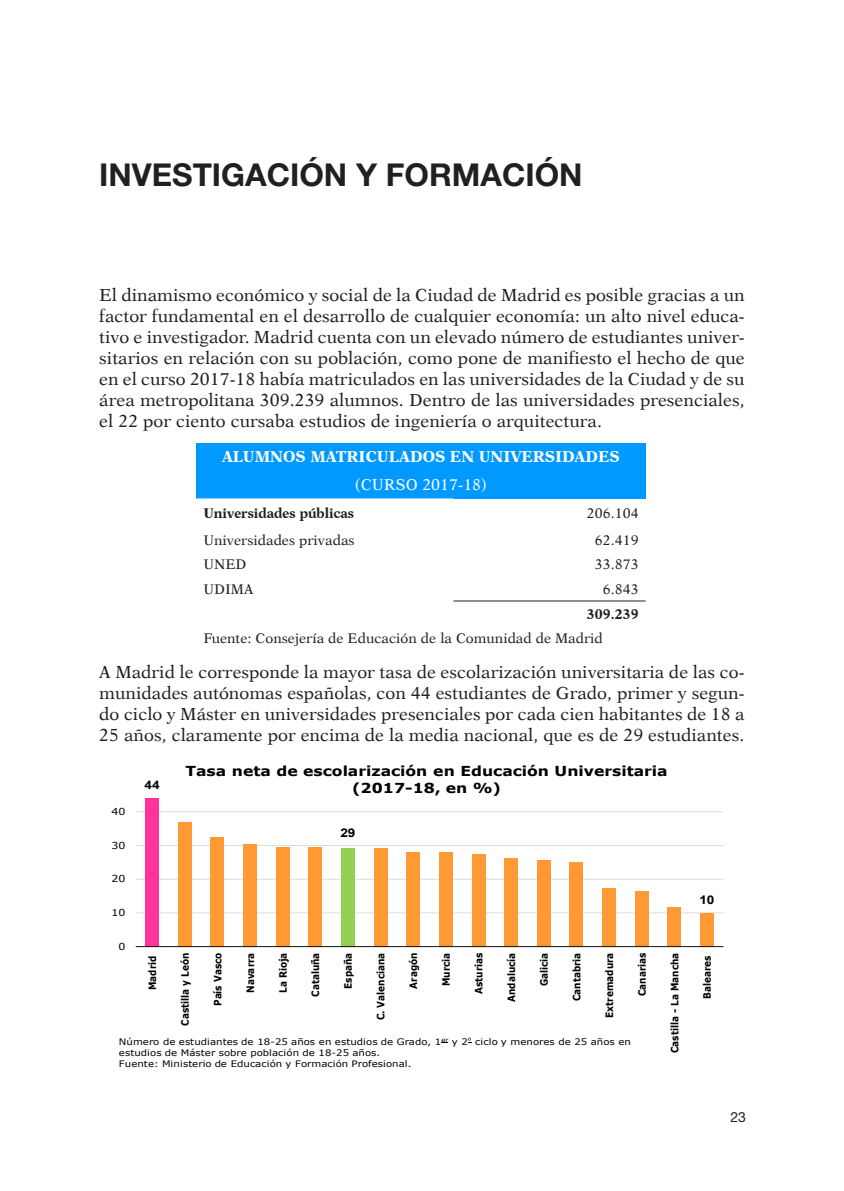
<style>
.page{position:relative;width:844px;height:1191px;background:#fff}
.page>*{position:absolute;margin:0;border:0;box-sizing:border-box;transform-origin:0 0}
._007_INTRODUCCION{font:700 31.5px "Helvetica Neue LT Std";color:#231f20}
._010_TEXTO_CAPITULOS{font:17.5px/21px "Dutch 823 BT Roman B";color:#231f20;text-align:justify}
._13_CUADRO_EXCEL_-_T{font:15.75px "Dutch 823 BT Bold B";color:#fff}
._14_CUADRO_EXCEL_TÍT{font:15.75px "Dutch 823 BT Roman B";color:#fff}
._15_CUADRO_TEXTOS_CE{font:14px "Dutch 823 BT Roman B";color:#231f20}
._14_CUADRO_EXCEL_TÍT-2{font:14px "Dutch 823 BT Bold B";color:#231f20}
._15_CUADRO_TEXTOS_CE-2{font:14px "Dutch 823 BT Bold B";color:#231f20}
.t1{font:14px "Helvetica Neue LT Std";color:#231f20}
.t2{font:700 13.83px/16.6px "Verdana";color:#000;text-align:center;scale:1.14 1}
.t3{font:700 11.9px "Arial";color:#000;scale:1.14 1}
.t4{font:700 10.15px "Verdana";color:#000;scale:.88 1}
.t5{font:9.62px "Verdana";letter-spacing:-.005em;color:#000;scale:1.14 1}
.t6{font:8.92px/10.8px "Verdana";color:#000;scale:1.14 1}
</style>
<div class="page">
<div style="left:196px;top:443px;width:449px;height:26px;background:#09f"></div>
<div style="left:196px;top:469px;width:449px;height:29px;background:#09f"></div>
<svg style="left:196px;top:498px;width:257px;height:1px"></svg>
<hr style="left:453px;top:600px;width:192px;height:1px;background:#231f20">
<hr style="left:136px;top:912px;width:587px;height:1px;background:#d9d9d9">
<hr style="left:136px;top:879px;width:587px;height:1px;background:#d9d9d9">
<hr style="left:136px;top:845px;width:587px;height:1px;background:#d9d9d9">
<hr style="left:136px;top:811px;width:587px;height:1px;background:#d9d9d9">
<div style="left:146px;top:798px;width:13px;height:148px;background:#f39"></div>
<div style="left:178px;top:822px;width:13px;height:124px;background:#f93"></div>
<div style="left:211px;top:837px;width:13px;height:109px;background:#f93"></div>
<div style="left:243px;top:844px;width:13px;height:102px;background:#f93"></div>
<div style="left:276px;top:847px;width:13px;height:99px;background:#f93"></div>
<div style="left:309px;top:847px;width:13px;height:99px;background:#f93"></div>
<div style="left:341px;top:848px;width:13px;height:98px;background:#92d050"></div>
<div style="left:374px;top:848px;width:13px;height:98px;background:#f93"></div>
<div style="left:406px;top:851px;width:13px;height:95px;background:#f93"></div>
<div style="left:439px;top:852px;width:13px;height:94px;background:#f93"></div>
<div style="left:472px;top:854px;width:13px;height:92px;background:#f93"></div>
<div style="left:504px;top:858px;width:13px;height:88px;background:#f93"></div>
<div style="left:537px;top:859px;width:13px;height:87px;background:#f93"></div>
<div style="left:570px;top:862px;width:13px;height:84px;background:#f93"></div>
<div style="left:602px;top:887px;width:13px;height:59px;background:#f93"></div>
<div style="left:635px;top:891px;width:13px;height:55px;background:#f93"></div>
<div style="left:667px;top:907px;width:13px;height:39px;background:#f93"></div>
<div style="left:700px;top:913px;width:13px;height:33px;background:#f93"></div>
<hr style="left:136px;top:946px;width:587px;height:1px;background:#000">
<p class="_007_INTRODUCCION" style="left:99px;top:155px;width:484px">INVESTIGACIÓN Y FORMACIÓN</p>
<p class="_010_TEXTO_CAPITULOS" style="left:99px;top:284px;width:646px">El dinamismo económico y social de la Ciudad de Madrid es posible gracias a un factor fundamental en el desarrollo de cualquier economía: un alto nivel educa&shy;tivo e investigador. Madrid cuenta con un elevado número de estudiantes univer&shy;sitarios en relación con su población, como pone de manifiesto el hecho de que en el curso 2017-18 había matriculados en las universidades de la Ciudad y de su área metropolitana 309.239 alumnos. Dentro de las universidades presenciales, el 22 por ciento cursaba estudios de ingeniería o arquitectura.</p>
<p class="_13_CUADRO_EXCEL_-_T" style="left:222px;top:447px;width:399px">ALUMNOS MATRICULADOS EN UNIVERSIDADES</p>
<p class="_14_CUADRO_EXCEL_TÍT" style="left:355px;top:474px;width:133px">(CURSO 2017-18)</p>
<p class="_14_CUADRO_EXCEL_TÍT-2" style="left:203px;top:504px;width:152px">Universidades públicas</p>
<p class="_15_CUADRO_TEXTOS_CE" style="left:586px;top:504px;width:53px">206.104</p>
<p class="_15_CUADRO_TEXTOS_CE" style="left:203px;top:531px;width:153px">Universidades privadas</p>
<p class="_15_CUADRO_TEXTOS_CE" style="left:594px;top:531px;width:45px">62.419</p>
<p class="_15_CUADRO_TEXTOS_CE" style="left:203px;top:556px;width:45px">UNED</p>
<p class="_15_CUADRO_TEXTOS_CE" style="left:594px;top:556px;width:45px">33.873</p>
<p class="_15_CUADRO_TEXTOS_CE" style="left:203px;top:580px;width:51px">UDIMA</p>
<p class="_15_CUADRO_TEXTOS_CE" style="left:602px;top:580px;width:37px">6.843</p>
<p class="_15_CUADRO_TEXTOS_CE-2" style="left:586px;top:605px;width:53px">309.239</p>
<p class="_15_CUADRO_TEXTOS_CE" style="left:203px;top:630px;width:401px">Fuente: Consejería de Educación de la Comunidad de Madrid</p>
<p class="_010_TEXTO_CAPITULOS" style="left:99px;top:661px;width:646px">A Madrid le corresponde la mayor tasa de escolarización universitaria de las co&shy;munidades autónomas españolas, con 44 estudiantes de Grado, primer y segun&shy;do ciclo y Máster en universidades presenciales por cada cien habitantes de 18 a 25 años, claramente por encima de la media nacional, que es de 29 estudiantes.</p>
<p class="t5" style="left:111px;top:805px;width:14px">40</p>
<p class="t5" style="left:111px;top:838px;width:14px">30</p>
<p class="t5" style="left:111px;top:872px;width:14px">20</p>
<p class="t5" style="left:111px;top:906px;width:14px">10</p>
<p class="t5" style="left:118px;top:939px;width:8px">0</p>
<p class="t3" style="left:145px;top:777px;width:15px">44</p>
<p class="t2" style="left:185px;top:762px;width:424px">Tasa neta de escolarización en Educación Universitaria (2017-18, en %)</p>
<p class="t3" style="left:340px;top:824px;width:15px">29</p>
<p class="t3" style="left:699px;top:892px;width:15px">10</p>
<p class="t4" style="left:145px;top:990px;width:41px;rotate:-90deg">Madrid</p>
<p class="t4" style="left:178px;top:1025px;width:84px;rotate:-90deg">Castilla y León</p>
<p class="t4" style="left:210px;top:1006px;width:62px;rotate:-90deg">País Vasco</p>
<p class="t4" style="left:243px;top:992px;width:47px;rotate:-90deg">Navarra</p>
<p class="t4" style="left:276px;top:993px;width:47px;rotate:-90deg">La Rioja</p>
<p class="t4" style="left:308px;top:997px;width:52px;rotate:-90deg">Cataluña</p>
<p class="t4" style="left:341px;top:988px;width:42px;rotate:-90deg">España</p>
<p class="t4" style="left:373px;top:1020px;width:78px;rotate:-90deg">C. Valenciana</p>
<p class="t4" style="left:406px;top:988px;width:42px;rotate:-90deg">Aragón</p>
<p class="t4" style="left:439px;top:986px;width:40px;rotate:-90deg">Murcia</p>
<p class="t4" style="left:471px;top:994px;width:49px;rotate:-90deg">Asturias</p>
<p class="t4" style="left:504px;top:1002px;width:57px;rotate:-90deg">Andalucía</p>
<p class="t4" style="left:536px;top:986px;width:40px;rotate:-90deg">Galicia</p>
<p class="t4" style="left:569px;top:1001px;width:57px;rotate:-90deg">Cantabria</p>
<p class="t4" style="left:602px;top:1017px;width:75px;rotate:-90deg">Extremadura</p>
<p class="t4" style="left:634px;top:996px;width:51px;rotate:-90deg">Canarias</p>
<p class="t4" style="left:667px;top:1053px;width:116px;rotate:-90deg">Castilla - La Mancha</p>
<p class="t4" style="left:700px;top:999px;width:51px;rotate:-90deg">Baleares</p>
<p class="t6" style="left:119px;top:1036px;width:450px">Número de estudiantes de 18-25 años en estudios de Grado, 1<sup>er</sup> y 2<sup>º</sup> ciclo y menores de 25 años en estudios de Máster sobre población de 18-25 años.<br>Fuente: Ministerio de Educación y Formación Profesional.</p>
<p class="t1" style="left:730px;top:1108px;width:17px">23</p>
</div>
